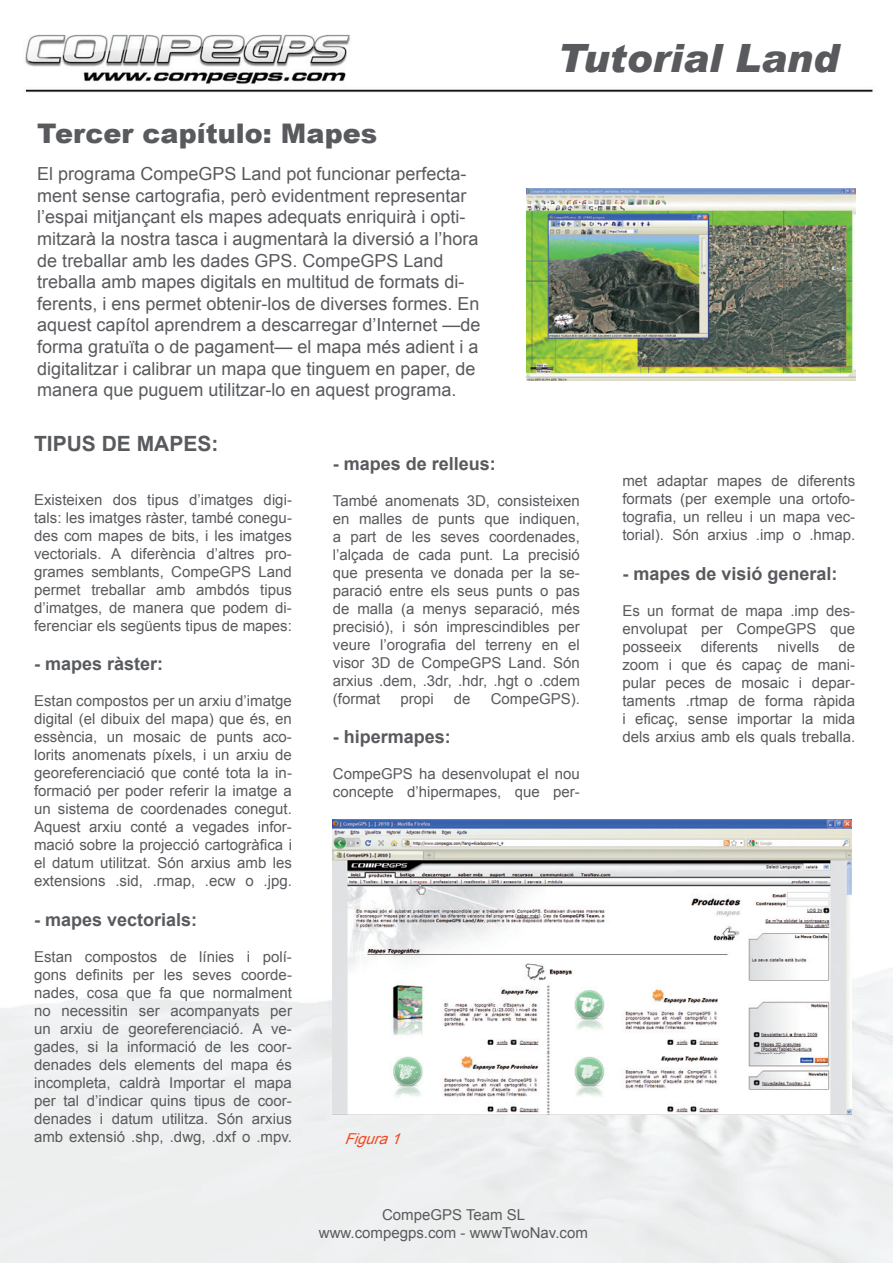
<style>
.page{position:relative;width:893px;height:1263px;background:#fff}
.page>*{position:absolute;margin:0;border:0;box-sizing:border-box;transform-origin:0 0}
.t1{font:italic 900 39px "Arial";color:#585a5e}
.t2{font:900 27px "Arial";color:#585a5e}
.t3{font:700 21px "Arial";color:#585a5e}
.t4{font:18px/21.6px "Arial";color:#585a5e}
.t5{font:700 18px "Arial";color:#585a5e}
.t6{font:15px/18px "Arial";color:#585a5e;text-align:justify}
.t7{font:italic 15px "Arial";color:#f04824}
</style>
<div class="page">
<img style="left:0;top:34px;width:893px;height:1229px">
<img style="left:526px;top:188px;width:329px;height:192px">
<img style="left:333px;top:819px;width:518px;height:295px">
<h2 class="t2" style="left:37px;top:113px;width:341px">Tercer capítulo: Mapes</h2>
<p class="t4" style="left:37px;top:163px;width:445px">El programa CompeGPS Land pot funcionar perfecta&shy;ment sense cartografia, però evidentment representar l’espai mitjançant els mapes adequats enriquirà i opti&shy;mitzarà la nostra tasca i augmentarà la diversió a l’hora de treballar amb les dades GPS. CompeGPS Land treballa amb mapes digitals en multitud de formats di&shy;ferents, i ens permet obtenir-los de diverses formes. En aquest capítol aprendrem a descarregar d’Internet —de forma gratuïta o de pagament— el mapa més adient i a digitalitzar i calibrar un mapa que tinguem en paper, de manera que puguem utilitzar-lo en aquest programa.</p>
<h3 class="t3" style="left:34px;top:429px;width:186px">TIPUS DE MAPES:</h3>
<h1 class="t1" style="left:557px;top:34px;width:283px">Tutorial Land</h1>
<p class="t6" style="left:34px;top:491px;width:259px">Existeixen dos tipus d’imatges digi&shy;tals: les imatges ràster, també conegu&shy;des com mapes de bits, i les imatges vectorials. A diferència d’altres pro&shy;grames semblants, CompeGPS Land permet treballar amb ambdós tipus d’imatges, de manera que podem di&shy;ferenciar els següents tipus de mapes:</p>
<p class="t5" style="left:34px;top:652px;width:131px">- mapes ràster:</p>
<p class="t6" style="left:34px;top:692px;width:259px">Estan compostos per un arxiu d’imatge digital (el dibuix del mapa) que és, en essència, un mosaic de punts aco&shy;lorits anomenats píxels, i un arxiu de georeferenciació que conté tota la in&shy;formació per poder referir la imatge a un sistema de coordenades conegut.<br>Aquest arxiu conté a vegades infor&shy;mació sobre la projecció cartogràfica i el datum utilitzat. Són arxius amb les extensions .sid, .rmap, .ecw o .jpg.</p>
<p class="t5" style="left:34px;top:908px;width:165px">- mapes vectorials:</p>
<p class="t6" style="left:34px;top:948px;width:259px">Estan compostos de línies i polí&shy;gons definits per les seves coorde&shy;nades, cosa que fa que normalment no necessitin ser acompanyats per un arxiu de georeferenciació. A ve&shy;gades, si la informació de les coor&shy;denades dels elements del mapa és incompleta, caldrà Importar el mapa per tal d’indicar quins tipus de coor&shy;denades i datum utilitza. Són arxius amb extensió .shp, .dwg, .dxf o .mpv.</p>
<p class="t5" style="left:333px;top:451px;width:165px">- mapes de relleus:</p>
<p class="t6" style="left:333px;top:491px;width:249px">També anomenats 3D, consisteixen en malles de punts que indiquen, a part de les seves coordenades, l’alçada de cada punt. La precisió que presenta ve donada per la se&shy;paració entre els seus punts o pas de malla (a menys separació, més precisió), i són imprescindibles per veure l’orografia del terreny en el visor 3D de CompeGPS Land. Són arxius .dem, .3dr, .hdr, .hgt o .cdem (format</p>
<p class="t6" style="left:400px;top:689px;width:35px">propi</p>
<p class="t6" style="left:454px;top:689px;width:18px">de</p>
<p class="t6" style="left:491px;top:689px;width:91px">CompeGPS).</p>
<p class="t5" style="left:333px;top:725px;width:120px">- hipermapes:</p>
<p class="t6" style="left:333px;top:765px;width:249px">CompeGPS ha desenvolupat el nou concepte d’hipermapes, que per-</p>
<p class="t7" style="left:344px;top:1128px;width:64px">Figura1</p>
<p class="t6" style="left:319px;top:1206px;width:270px;text-align:center">CompeGPS Team SL www.compegps.com - wwwTwoNav.com</p>
<p class="t6" style="left:622px;top:472px;width:234px">met adaptar mapes de diferents formats (per exemple una ortofo&shy;tografia, un relleu i un mapa vec&shy;torial). Són arxius .imp o .hmap.</p>
<p class="t5" style="left:622px;top:561px;width:217px">- mapes de visió general:</p>
<p class="t6" style="left:622px;top:602px;width:234px">Es un format de mapa .imp des&shy;envolupat per CompeGPS que posseeix</p>
<p class="t6" style="left:701px;top:638px;width:59px">diferents</p>
<p class="t6" style="left:778px;top:638px;width:43px">nivells</p>
<p class="t6" style="left:622px;top:638px;width:234px;text-indent:216px">de zoom i que és capaç de mani&shy;pular peces de mosaic i depar&shy;taments .rtmap de forma ràpida i eficaç, sense importar la mida dels arxius amb els quals treballa.</p>
</div>
